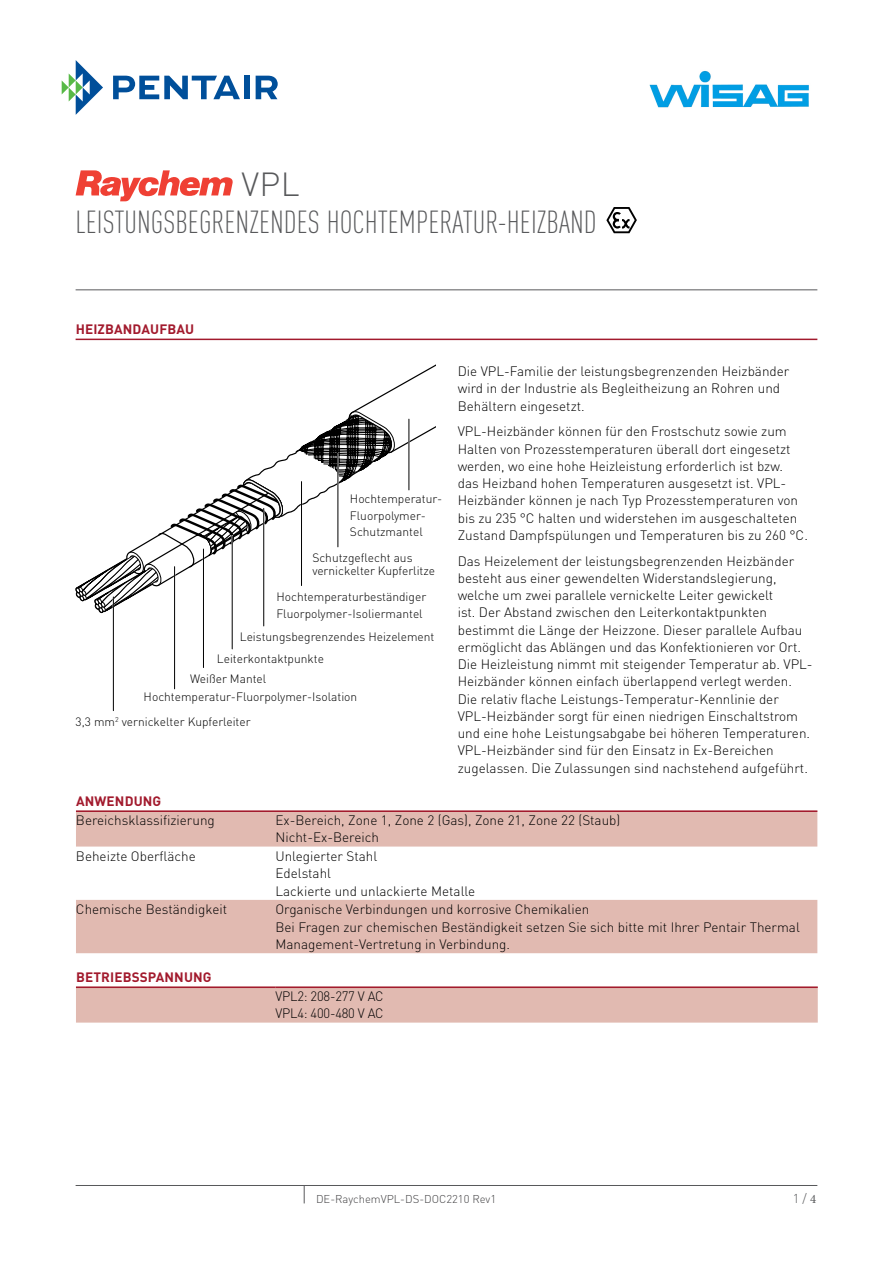
<style>
.page{position:relative;width:893px;height:1263px;background:#fff}
.page>*{position:absolute;margin:0;border:0;box-sizing:border-box;transform-origin:0 0}
.t1{font:300 33px "DIN Pro";color:#58595b}
.t2{font:300 31.5px "DIN Cond";color:#58595b}
.t3{font:300 13.5px/17.2px "DIN Pro";color:#000}
.t4{font:700 13.5px "DIN Pro";letter-spacing:.01em;color:#a21a2d}
.t5{font:300 13.5px/17.2px "DIN Pro";color:#000;scale:.96 1}
.t6{font:300 12.75px "DIN Pro";color:#58595b}
.t7{font:300 12px/16.5px "DIN Pro";color:#000}
.t8{font:300 11.25px "DIN Pro";color:#414042}
.s1{font-family:"Minion Pro";font-weight:400}
</style>
<div class="page">
<svg style="left:62px;top:60px;width:41px;height:55px"></svg>
<svg style="left:113px;top:76px;width:127px;height:23px"></svg>
<div style="left:244px;top:76px;width:5px;height:23px;background:#004f9a"></div>
<svg style="left:256px;top:76px;width:22px;height:23px"></svg>
<hr style="left:76px;top:1185px;width:741px;height:1px;background:#58595b">
<svg style="left:304px;top:1186px;width:1px;height:17px"></svg>
<hr style="left:76px;top:289px;width:741px;height:1px;background:#58595b">
<svg style="left:606px;top:207px;width:31px;height:26px"></svg>
<svg style="left:76px;top:170px;width:157px;height:31px"></svg>
<svg style="left:75px;top:365px;width:360px;height:248px"></svg>
<hr style="left:113px;top:596px;width:1px;height:114px;background:#fff">
<hr style="left:113px;top:597px;width:1px;height:114px;background:#000">
<hr style="left:203px;top:549px;width:1px;height:118px;background:#000">
<hr style="left:231px;top:536px;width:2px;height:113px;background:#fff">
<hr style="left:232px;top:536px;width:1px;height:113px;background:#000">
<hr style="left:301px;top:481px;width:1px;height:104px;background:#fff">
<hr style="left:301px;top:482px;width:1px;height:103px;background:#000">
<hr style="left:76px;top:339px;width:741px;height:1px;background:#a21a2d">
<hr style="left:408px;top:419px;width:2px;height:71px;background:#fff">
<hr style="left:409px;top:419px;width:1px;height:71px;background:#000">
<hr style="left:174px;top:566px;width:1px;height:123px;background:#fff">
<hr style="left:174px;top:567px;width:1px;height:122px;background:#000">
<hr style="left:337px;top:454px;width:2px;height:93px;background:#fff">
<hr style="left:338px;top:454px;width:1px;height:93px;background:#000">
<hr style="left:263px;top:508px;width:1px;height:118px;background:#000">
<svg style="left:76px;top:812px;width:741px;height:141px;fill:#e1bab1"></svg>
<hr style="left:76px;top:810px;width:741px;height:2px;background:#a21a2d">
<div style="left:76px;top:988px;width:742px;height:34px;background:#e1bab1"></div>
<hr style="left:76px;top:986px;width:200px;height:2px;background:#a21a2d">
<hr style="left:276px;top:986px;width:542px;height:2px;background:#a21a2d">
<img style="left:649px;top:70px;width:160px;height:38px">
<h1 class="t1" style="left:242px;top:161px;width:59px">VPL</h1>
<h2 class="t2" style="left:76px;top:204px;width:523px">LEISTUNGSBEGRENZENDES HOCHTEMPERATUR-HEIZBAND</h2>
<p class="t4" style="left:76px;top:320px;width:111px">HEIZBAN DAU FBAU</p>
<p class="t7" style="left:350px;top:490px;width:94px">Hochtemperatur-<br>Fluorpolymer-<br>Schutzmantel</p>
<p class="t7" style="left:312px;top:550px;width:124px;line-height:13.5px">Schutzgeflecht aus vernickelter Kupferlitze</p>
<p class="t7" style="left:276px;top:588px;width:151px">Hochtemperaturbeständiger<br>Fluorpolymer-Isoliermantel</p>
<p class="t7" style="left:217px;top:625px;width:219px;line-height:22.5px;text-indent:23px">Leistungsbegrenzendes Heizelement<br>Leiterkontaktpunkte</p>
<p class="t7" style="left:190px;top:670px;width:78px">Weißer Mantel</p>
<p class="t7" style="left:144px;top:688px;width:215px">Hochtemperatur-Fluorpolymer-Isolation</p>
<p class="t7" style="left:76px;top:713px;width:177px">3,3 mm<sup>2</sup> vernickelter Kupferleiter</p>
<p class="t3" style="left:458px;top:362px;width:333px">Die VPL-Familie der leistungsbegrenzenden Heizbänder wird in der Industrie als Begleitheizung an Rohren und<br>Behältern eingesetzt.</p>
<p class="t3" style="left:458px;top:422px;width:352px">VPL-Heizbänder können für den Frostschutz sowie zum Halten von Prozesstemperaturen überall dort eingesetzt werden, wo eine hohe Heizleistung erforderlich ist bzw.<br>das Heizband hohen Temperaturen ausgesetzt ist. VPL-Heizbänder können je nach Typ Prozesstemperaturen von bis zu 235 °C halten und widerstehen im ausgeschalteten Zustand Dampfspülungen und Temperaturen bis zu 260 °C.</p>
<p class="t3" style="left:458px;top:551px;width:356px">Das Heizelement der leistungsbegrenzenden Heizbänder besteht aus einer gewendelten Widerstandslegierung, welche um zwei parallele vernickelte Leiter gewickelt<br>ist. Der Abstand zwischen den Leiterkontaktpunkten bestimmt die Länge der Heizzone. Dieser parallele Aufbau ermöglicht das Ablängen und das Konfektionieren vor Ort.<br>Die Heizleistung nimmt mit steigender Temperatur ab. VPL-Heizbänder können einfach überlappend verlegt werden.<br>Die relativ flache Leistungs-Temperatur-Kennlinie der VPL-Heizbänder sorgt für einen niedrigen Einschaltstrom und eine hohe Leistungsabgabe bei höheren Temperaturen.<br>VPL-Heizbänder sind für den Einsatz in Ex-Bereichen zugelassen. Die Zulassungen sind nachstehend aufgeführt.</p>
<p class="t4" style="left:76px;top:792px;width:68px">ANWEN DUNG</p>
<p class="t3" style="left:76px;top:811px;width:140px">Bereichsklassifizierung</p>
<p class="t3" style="left:275px;top:811px;width:346px">Ex-Bereich, Zone 1, Zone 2 (Gas), Zone 21, Zone 22 (Staub)<br>Nicht-Ex-Bereich</p>
<p class="t3" style="left:76px;top:847px;width:121px">Beheizte Oberfläche</p>
<p class="t3" style="left:275px;top:847px;width:201px">Unlegierter Stahl<br>Edelstahl<br>Lackierte und unlackierte Metalle</p>
<p class="t3" style="left:76px;top:900px;width:153px">Chemische Beständigkeit</p>
<p class="t3" style="left:275px;top:900px;width:526px">Organische Verbindungen und korrosive Chemikalien<br>Bei Fragen zur chemischen Beständigkeit setzen Sie sich bitte mit Ihrer Pentair Thermal<br>Management-Vertretung in Verbindung.</p>
<p class="t4" style="left:76px;top:968px;width:9px">BETRIE</p>
<p class="t4" style="left:123px;top:968px;width:44px">BSS PANNUNG</p>
<p class="t5" style="left:276px;top:987px;width:114px">VPL2: 208-277 V AC<br>VPL4: 400-480 V AC</p>
<p class="t8" style="left:316px;top:1191px;width:182px">DE-RaychemVPL-DS-DOC2210 Rev1</p>
<p class="t6" style="left:793px;top:1190px;width:25px">1 / <span class="s1">4</span></p>
</div>
